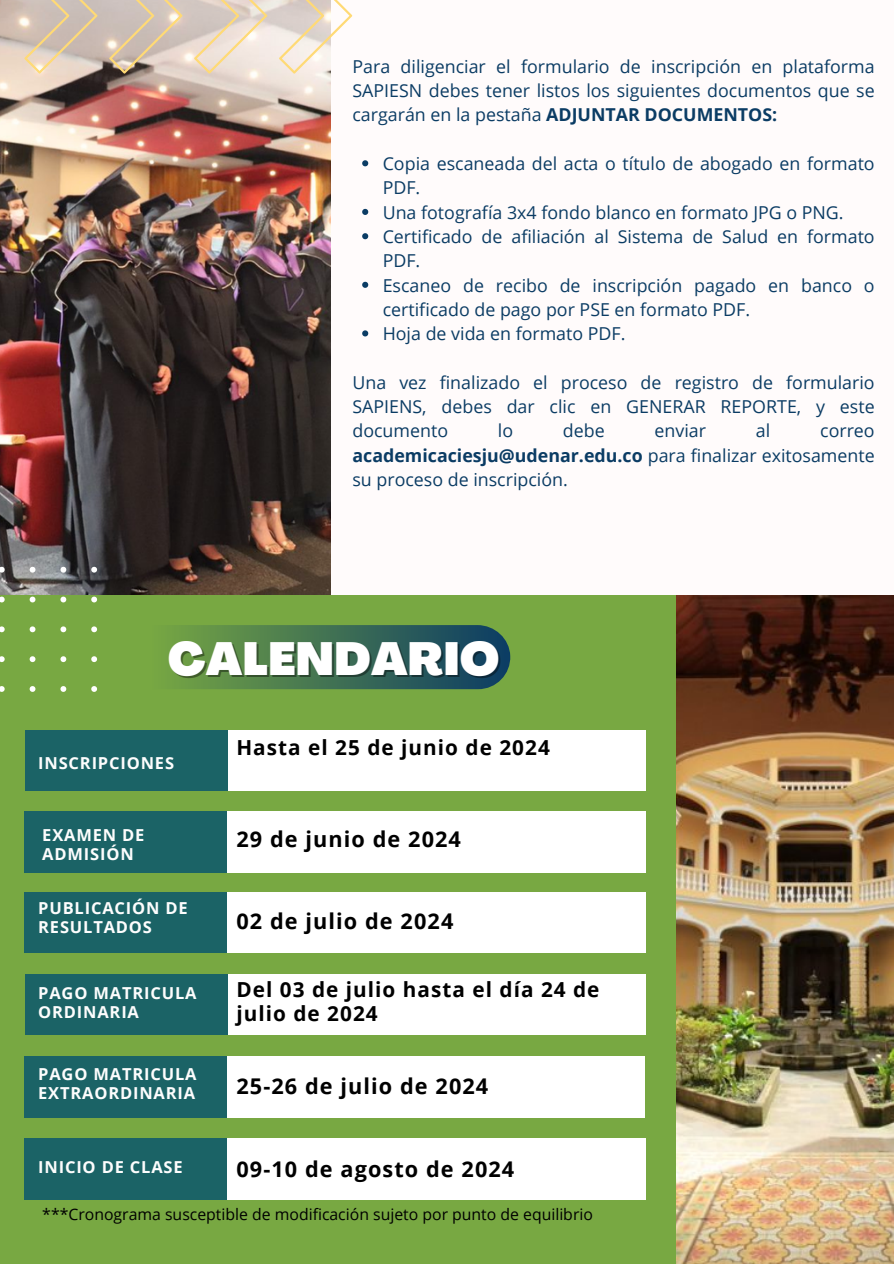
<style>
.page{position:relative;width:894px;height:1264px;background:#fff}
.page>*{position:absolute;margin:0;border:0;box-sizing:border-box;transform-origin:0 0}
.t1{font:900 45.6px "Agrandir";color:#fff}
.t2{font:700 21.6px "Open Sans";letter-spacing:.05em;color:#000}
.t3{font:700 20.7px/23.9px "Open Sans";letter-spacing:.05em;color:#000}
.t4{font:17.85px/24.3px "Open Sans";color:#0b3c64;text-align:justify}
.t5{font:700 16.5px/19.2px "Open Sans";letter-spacing:.05em;color:#fdfdfd}
.t6{font:15.75px "Open Sans";color:#000}
.s1{font-weight:700}
</style>
<div class="page">
<div style="left:0;top:0;width:893px;height:1263px;background:#fffbfb"></div>
<img style="left:675px;top:595px;width:218px;height:668px">
<img style="left:0;top:0;width:330px;height:557px">
<div style="left:0;top:595px;width:675px;height:668px;background:#78a842"></div>
<svg style="left:362px;top:160px;width:6px;height:6px"></svg>
<svg style="left:362px;top:209px;width:6px;height:6px"></svg>
<svg style="left:362px;top:233px;width:6px;height:6px"></svg>
<svg style="left:362px;top:282px;width:6px;height:6px"></svg>
<svg style="left:362px;top:330px;width:6px;height:6px"></svg>
<svg style="left:279px;top:0;width:73px;height:74px"></svg>
<svg style="left:194px;top:0;width:73px;height:74px"></svg>
<svg style="left:109px;top:0;width:73px;height:74px"></svg>
<svg style="left:24px;top:0;width:73px;height:74px"></svg>
<svg style="left:0;top:557px;width:510px;height:135px"></svg>
<div style="left:222px;top:730px;width:423px;height:60px;background:#fff"></div>
<div style="left:25px;top:730px;width:202px;height:60px;background:#1b6366"></div>
<div style="left:222px;top:812px;width:423px;height:60px;background:#fff"></div>
<div style="left:25px;top:812px;width:202px;height:60px;background:#1b6366"></div>
<div style="left:222px;top:892px;width:423px;height:60px;background:#fff"></div>
<div style="left:24px;top:892px;width:203px;height:60px;background:#1b6366"></div>
<div style="left:222px;top:974px;width:423px;height:60px;background:#fff"></div>
<div style="left:25px;top:974px;width:202px;height:60px;background:#1b6366"></div>
<div style="left:221px;top:1056px;width:424px;height:61px;background:#fff"></div>
<div style="left:24px;top:1056px;width:202px;height:61px;background:#1b6366"></div>
<div style="left:222px;top:1138px;width:423px;height:61px;background:#fff"></div>
<div style="left:24px;top:1138px;width:203px;height:61px;background:#1b6366"></div>
<p class="t4" style="left:352px;top:54px;width:523px">Para diligenciar el formulario de inscripción en plataforma SAPIESN debes tener listos los siguientes documentos que se cargarán en la pestaña <span class="s1">ADJUNTAR DOCUMENTOS:</span></p>
<p class="t4" style="left:382px;top:151px;width:493px;text-align:left">Copia escaneada del acta o título de abogado en formato PDF.<br>Una fotografía 3x4 fondo blanco en formato JPG o PNG.<br>Certificado de afiliación al Sistema de Salud en formato PDF.<br>Escaneo de recibo de inscripción pagado en banco o certificado de pago por PSE en formato PDF.<br>Hoja de vida en formato PDF.</p>
<p class="t4" style="left:352px;top:369px;width:523px">Una vez finalizado el proceso de registro de formulario SAPIENS, debes dar clic en GENERAR REPORTE, y este documento</p>
<p class="t4" style="left:497px;top:418px;width:17px">lo</p>
<p class="t4" style="left:563px;top:418px;width:43px">debe</p>
<p class="t4" style="left:654px;top:418px;width:53px">enviar</p>
<p class="t4" style="left:755px;top:418px;width:16px">al</p>
<p class="t4" style="left:352px;top:418px;width:523px;text-indent:467px">correo <span class="s1">academicaciesju@udenar.edu.co</span> para finalizar exitosamente su proceso de inscripción.</p>
<h1 class="t1" style="left:168px;top:641px;width:333px">CALENDARIO</h1>
<p class="t5" style="left:38px;top:753px;width:137px">INSCRIPCIONES</p>
<p class="t3" style="left:236px;top:734px;width:315px">Hasta el 25 de junio de 2024</p>
<p class="t5" style="left:42px;top:824px;width:104px">EXAMEN DE<br>ADMISIÓN</p>
<p class="t2" style="left:236px;top:823px;width:226px">29 de junio de 2024</p>
<p class="t5" style="left:38px;top:897px;width:151px">PUBLICACIÓN DE<br>RESULTADOS</p>
<p class="t5" style="left:38px;top:982px;width:160px">PAGO MATRICULA<br>ORDINARIA</p>
<p class="t5" style="left:38px;top:1063px;width:160px">PAGO MATRICULA<br>EXTRAORDINARIA</p>
<p class="t5" style="left:38px;top:1156px;width:146px">INICIO DE CLASE</p>
<p class="t2" style="left:236px;top:906px;width:218px">02 de julio de 2024</p>
<p class="t3" style="left:236px;top:977px;width:364px">Del 03 de julio hasta el día 24 de julio de 2024</p>
<p class="t2" style="left:236px;top:1070px;width:253px">25-26 de julio de 2024</p>
<p class="t2" style="left:236px;top:1154px;width:279px">09-10 de agosto de 2024</p>
<p class="t6" style="left:42px;top:1202px;width:552px">***Cronograma susceptible de modificación sujeto por punto de equilibrio</p>
</div>
